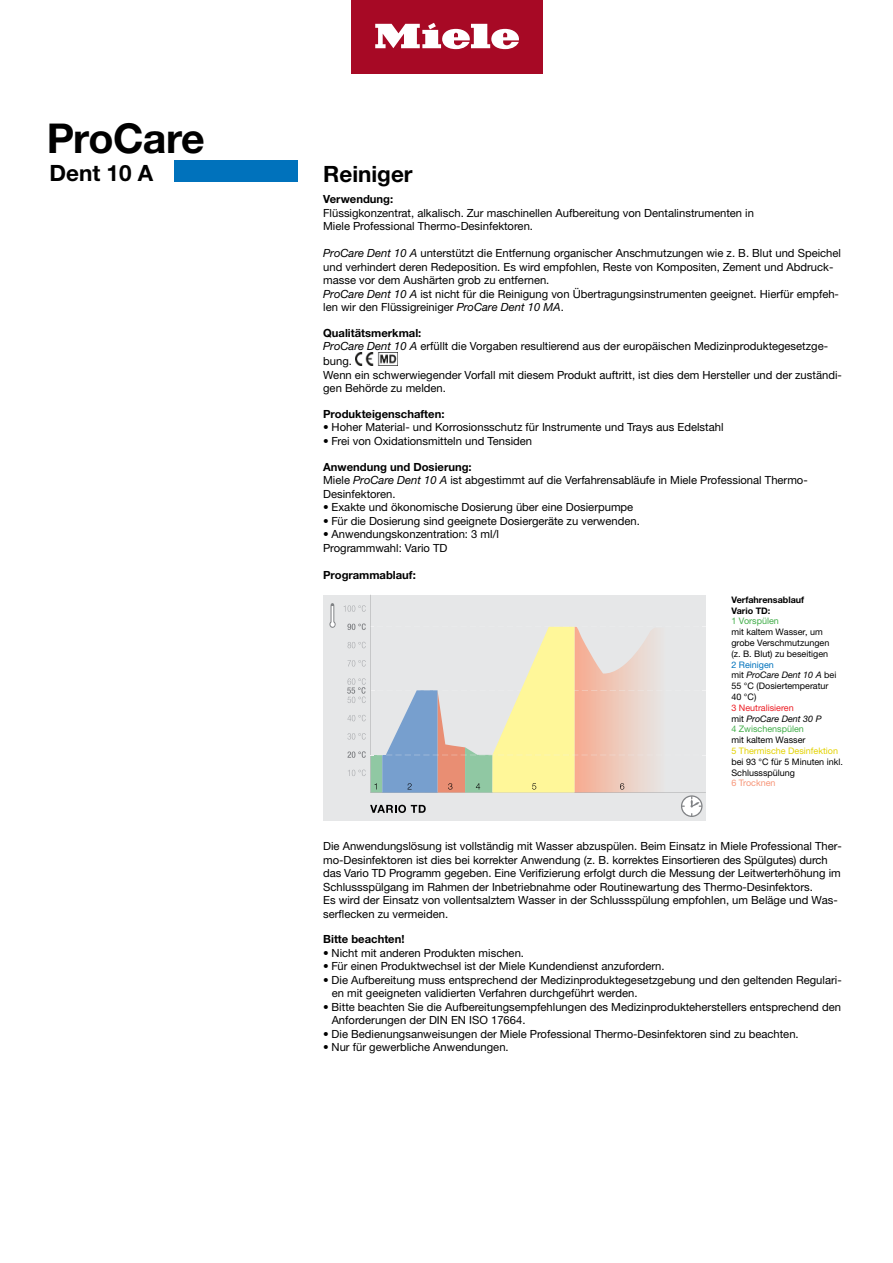
<style>
.page{position:relative;width:893px;height:1263px;background:#fff}
.page>*{position:absolute;margin:0;border:0;box-sizing:border-box;transform-origin:0 0}
.t1{font:700 41.1px "Helvetica Neue LTW1 G";letter-spacing:-.02em;color:#000}
.Produktname{font:700 22.5px "Helvetica Neue LTW1 G";color:#000}
.Text_7_5pt_Regular{font:11.25px/13.5px "Helvetica Neue LTW1 G";color:#000}
.Text_7_5pt_Bold__Tab{font:700 11.25px "Helvetica Neue LTW1 G";color:#000}
.Text_7_5pt_Regular-2{font:700 11.25px "Helvetica Neue LTW1 G";color:#000}
.Bildunterschrift_6pt{font:9px/10.8px "Helvetica Neue LTW1 G";color:#000}
.Bildunterschrift_6pt-2{font:9px "Helvetica Neue LTW1 G";color:#41ad49}
.Bildunterschrift_6pt-3{font:700 9px/10.8px "Helvetica Neue LTW1 G";color:#000}
.Bildunterschrift_6pt-4{font:9px "Helvetica Neue LTW1 G";color:#e3d200}
.Bildunterschrift_6pt-5{font:italic 9px "Helvetica Neue LTW1 G";color:#000}
.Bildunterschrift_6pt-6{font:9px "Helvetica Neue LTW1 G";color:#ed1d24}
.Bildunterschrift_6pt-7{font:9px "Helvetica Neue LTW1 G";color:#0072bc}
.Bildunterschrift_6pt-8{font:9px "Helvetica Neue LTW1 G";color:#f79679}
.s1{font-style:italic}
.s2{font-style:normal}
</style>
<div class="page">
<div style="left:351px;top:0;width:191px;height:73px;background:#a70925"></div>
<svg style="left:375px;top:22px;width:144px;height:27px"></svg>
<div style="left:174px;top:160px;width:124px;height:22px;background:#0072bc"></div>
<img style="left:355px;top:352px;width:42px;height:13px">
<div style="left:323px;top:595px;width:382px;height:225px;background:#e6e7e8"></div>
<svg style="left:344px;top:605px;width:22px;height:7px"></svg>
<svg style="left:329px;top:603px;width:7px;height:25px"></svg>
<svg style="left:347px;top:623px;width:358px;height:193px"></svg>
<h1 class="t1" style="left:47px;top:113px;width:160px">ProCare</h1>
<p class="Produktname" style="left:50px;top:159px;width:105px">Dent 10 A</p>
<p class="Produktname" style="left:323px;top:160px;width:91px">Reiniger</p>
<p class="Text_7_5pt_Bold__Tab" style="left:323px;top:192px;width:72px">Verwendung:</p>
<p class="Text_7_5pt_Regular" style="left:323px;top:206px;width:432px">Flüssigkonzentrat, alkalisch. Zur maschinellen Aufbereitung von Dentalinstrumenten in<br>Miele Professional Thermo-Desinfektoren.</p>
<p class="Text_7_5pt_Regular" style="left:323px;top:246px;width:519px"><span class="s1">ProCare Dent 10 A</span> unterstützt die Entfernung organischer Anschmutzungen wie z. B. Blut und Speichel und verhindert deren Redeposition. Es wird empfohlen, Reste von Kompositen, Zement und Abdruck&shy;masse vor dem Aushärten grob zu entfernen.</p>
<p class="Text_7_5pt_Regular" style="left:323px;top:287px;width:517px"><span class="s1">ProCare Dent 10 A</span> ist nicht für die Reinigung von Übertragungsinstrumenten geeignet. Hierfür empfeh&shy;len wir den Flüssigreiniger <span class="s1">ProCare Dent 10 MA</span>.</p>
<p class="Text_7_5pt_Bold__Tab" style="left:323px;top:326px;width:100px">Qualitätsmerkmal:</p>
<p class="Text_7_5pt_Regular" style="left:323px;top:339px;width:506px;line-height:15px"><span class="s1">ProCare Dent 10 A</span> erfüllt die Vorgaben resultierend aus der europäischen Medizinproduktegesetzge&shy;bung.</p>
<p class="Text_7_5pt_Regular" style="left:323px;top:368px;width:520px">Wenn ein schwerwiegender Vorfall mit diesem Produkt auftritt, ist dies dem Hersteller und der zuständi&shy;gen Behörde zu melden.</p>
<p class="Text_7_5pt_Bold__Tab" style="left:323px;top:407px;width:123px">Produkteigenschaften:</p>
<p class="Text_7_5pt_Regular" style="left:323px;top:420px;width:402px">• Hoher Material- und Korrosionsschutz für Instrumente und Trays aus Edelstahl</p>
<p class="Text_7_5pt_Regular" style="left:323px;top:434px;width:211px">• Frei von Oxidationsmitteln und Tensiden</p>
<p class="Text_7_5pt_Bold__Tab" style="left:323px;top:460px;width:150px">Anwendung und Dosierung:</p>
<p class="Text_7_5pt_Regular" style="left:323px;top:474px;width:486px">Miele <span class="s1">ProCare Dent 10 A</span> ist abgestimmt auf die Verfahrensabläufe in Miele Professional Thermo-<br>Desinfektoren.</p>
<p class="Text_7_5pt_Regular" style="left:323px;top:501px;width:312px">• Exakte und ökonomische Dosierung über eine Dosierpumpe</p>
<p class="Text_7_5pt_Regular" style="left:323px;top:514px;width:318px">• Für die Dosierung sind geeignete Dosiergeräte zu verwenden.</p>
<p class="Text_7_5pt_Regular" style="left:323px;top:528px;width:177px">• Anwendungskonzentration: 3 ml/l</p>
<p class="Text_7_5pt_Regular" style="left:323px;top:541px;width:126px">Programmwahl: Vario TD</p>
<p class="Text_7_5pt_Regular-2" style="left:323px;top:568px;width:94px">Programmablauf:</p>
<p class="Bildunterschrift_6pt-3" style="left:731px;top:594px;width:74px">Verfahrensablauf<br>Vario TD:</p>
<p class="Bildunterschrift_6pt-2" style="left:731px;top:616px;width:49px">1 Vorspülen</p>
<p class="Bildunterschrift_6pt" style="left:731px;top:627px;width:99px">mit kaltem Wasser, um grobe Verschmutzungen</p>
<p class="Bildunterschrift_6pt" style="left:731px;top:648px;width:98px">(z. B. Blut) zu beseitigen</p>
<p class="Bildunterschrift_6pt-7" style="left:731px;top:659px;width:44px">2 Reinigen</p>
<p class="Bildunterschrift_6pt" style="left:731px;top:670px;width:107px">mit <span class="s1">ProCare Dent 10 A</span> bei<br>55 °C (Dosiertemperatur<br>40 °C)</p>
<p class="Bildunterschrift_6pt-6" style="left:731px;top:702px;width:64px">3 Neutralisieren</p>
<p class="Bildunterschrift_6pt-5" style="left:731px;top:713px;width:92px"><span class="s2">mit</span> ProCare Dent 30 P</p>
<p class="Bildunterschrift_6pt-2" style="left:731px;top:724px;width:74px">4 Zwischenspülen</p>
<p class="Bildunterschrift_6pt" style="left:731px;top:735px;width:76px">mit kaltem Wasser</p>
<p class="Bildunterschrift_6pt-4" style="left:731px;top:745px;width:108px">5 Thermische Desinfektion</p>
<p class="Bildunterschrift_6pt" style="left:731px;top:756px;width:113px">bei 93 °C für 5 Minuten inkl.<br>Schlussspülung</p>
<p class="Bildunterschrift_6pt-8" style="left:731px;top:778px;width:46px">6 Trocknen</p>
<p class="Text_7_5pt_Regular" style="left:323px;top:839px;width:520px">Die Anwendungslösung ist vollständig mit Wasser abzuspülen. Beim Einsatz in Miele Professional Ther&shy;mo-Desinfektoren ist dies bei korrekter Anwendung (z. B. korrektes Einsortieren des Spülgutes) durch das Vario TD Programm gegeben. Eine Verifizierung erfolgt durch die Messung der Leitwerterhöhung im Schlussspülgang im Rahmen der Inbetriebnahme oder Routinewartung des Thermo-Desinfektors.</p>
<p class="Text_7_5pt_Regular" style="left:323px;top:893px;width:516px">Es wird der Einsatz von vollentsalztem Wasser in der Schlussspülung empfohlen, um Beläge und Was&shy;serflecken zu vermeiden.</p>
<p class="Text_7_5pt_Bold__Tab" style="left:323px;top:932px;width:83px">Bitte beachten!</p>
<p class="Text_7_5pt_Regular" style="left:323px;top:946px;width:202px">• Nicht mit anderen Produkten mischen.</p>
<p class="Text_7_5pt_Regular" style="left:323px;top:959px;width:343px">• Für einen Produktwechsel ist der Miele Kundendienst anzufordern.</p>
<p class="Text_7_5pt_Regular" style="left:332px;top:973px;width:511px;text-indent:-9px">• Die Aufbereitung muss entsprechend der Medizinproduktegesetzgebung und den geltenden Regulari&shy;en mit geeigneten validierten Verfahren durchgeführt werden.</p>
<p class="Text_7_5pt_Regular" style="left:332px;top:1000px;width:511px;text-indent:-9px">• Bitte beachten Sie die Aufbereitungsempfehlungen des Medizinprodukteherstellers entsprechend den<br>Anforderungen der DIN EN ISO 17664.</p>
<p class="Text_7_5pt_Regular" style="left:323px;top:1027px;width:477px">• Die Bedienungsanweisungen der Miele Professional Thermo-Desinfektoren sind zu beachten.</p>
<p class="Text_7_5pt_Regular" style="left:323px;top:1040px;width:187px">• Nur für gewerbliche Anwendungen.</p>
</div>
